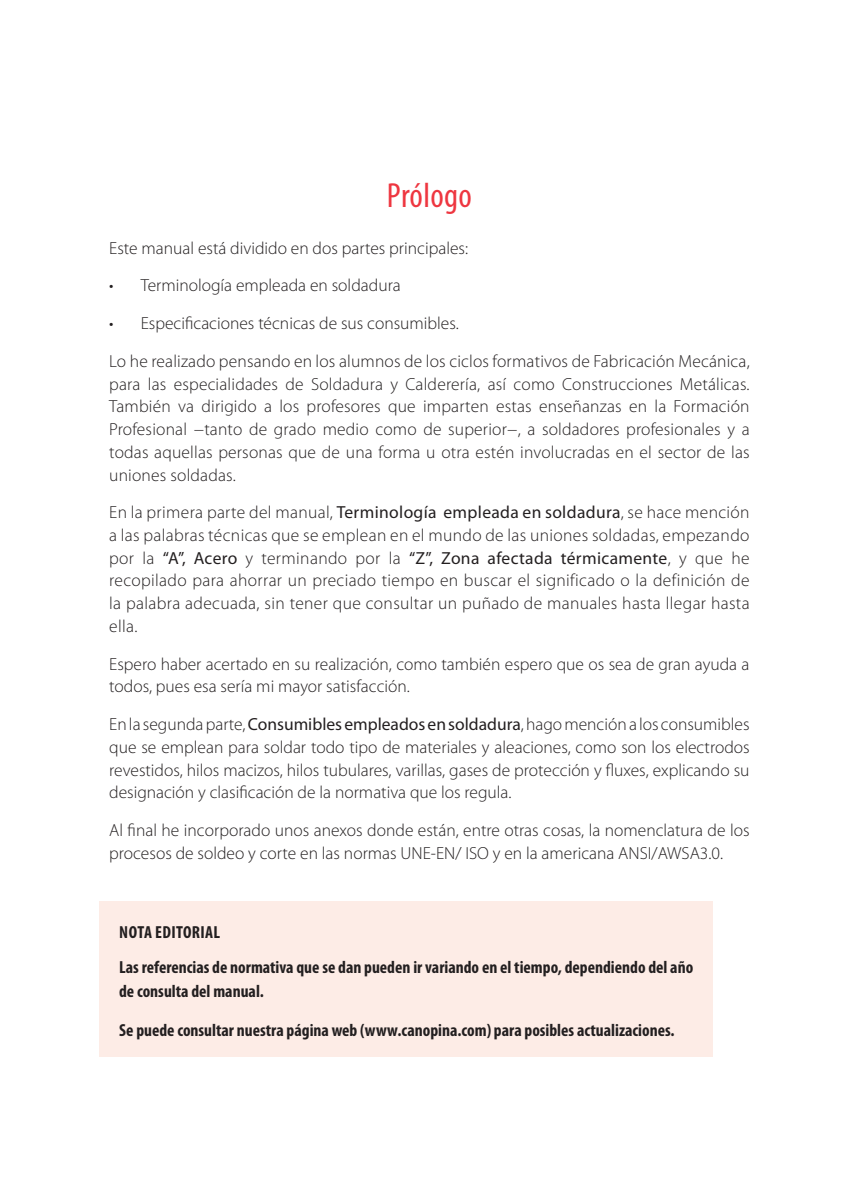
<style>
.page{position:relative;width:844px;height:1191px;background:#fff}
.page>*{position:absolute;margin:0;border:0;box-sizing:border-box;transform-origin:0 0}
.punto_XX{font:condensed 35px "Myriad Pro";letter-spacing:.01em;color:#ee3640}
.texto_normal{font:300 17.5px/22.8px "Myriad Pro";color:#231f20;text-align:justify}
.texto_normal-2{font:700 condensed 17.5px/24.5px "Myriad Pro";color:#231f20}
.texto_normal-3{font:700 condensed 17.5px "Myriad Pro";letter-spacing:.02em;color:#231f20}
.s1{font-weight:400}
</style>
<div class="page">
<div style="left:99px;top:901px;width:614px;height:156px;background:#fdece6"></div>
<p class="punto_XX" style="left:387px;top:174px;width:86px">Prólogo</p>
<p class="texto_normal" style="left:109px;top:236px;width:360px">Este manual está dividido en dos partes principales:</p>
<p class="texto_normal" style="left:109px;top:274px;width:293px">• Terminología empleada en soldadura</p>
<p class="texto_normal" style="left:109px;top:312px;width:351px">• Especificaciones técnicas de sus consumibles.</p>
<p class="texto_normal" style="left:109px;top:349px;width:642px">Lo he realizado pensando en los alumnos de los ciclos formativos de Fabricación Mecánica, para las especialidades de Soldadura y Calderería, así como Construcciones Metálicas.<br>También va dirigido a los profesores que imparten estas enseñanzas en la Formación Profesional −tanto de grado medio como de superior−, a soldadores profesionales y a todas aquellas personas que de una forma u otra estén involucradas en el sector de las uniones soldadas.</p>
<p class="texto_normal" style="left:109px;top:501px;width:641px">En la primera parte del manual, <span class="s1">Terminología empleada en soldadura</span>, se hace mención a las palabras técnicas que se emplean en el mundo de las uniones soldadas, empezando por la <span class="s1">“A”, Acero</span> y terminando por la <span class="s1">“Z”, Zona afectada térmicamente</span>, y que he recopilado para ahorrar un preciado tiempo en buscar el significado o la definición de la palabra adecuada, sin tener que consultar un puñado de manuales hasta llegar hasta ella.</p>
<p class="texto_normal" style="left:109px;top:652px;width:641px">Espero haber acertado en su realización, como también espero que os sea de gran ayuda a todos, pues esa sería mi mayor satisfacción.</p>
<p class="texto_normal" style="left:109px;top:712px;width:641px">En la segunda parte, <span class="s1">Consumibles empleados en soldadura</span>, hago mención a los consumibles que se emplean para soldar todo tipo de materiales y aleaciones, como son los electrodos revestidos, hilos macizos, hilos tubulares, varillas, gases de protección y fluxes, explicando su designación y clasificación de la normativa que los regula.</p>
<p class="texto_normal" style="left:109px;top:818px;width:641px">Al final he incorporado unos anexos donde están, entre otras cosas, la nomenclatura de los procesos de soldeo y corte en las normas UNE-EN/ ISO y en la americana ANSI/AWSA3.0.</p>
<p class="texto_normal-3" style="left:119px;top:921px;width:102px">NOTA EDITORIAL</p>
<p class="texto_normal-2" style="left:119px;top:954px;width:575px">Las referencias de normativa que se dan pueden ir variando en el tiempo, dependiendo del año de consulta del manual.</p>
<p class="texto_normal-2" style="left:119px;top:1018px;width:557px">Se puede consultar nuestra página web (www.canopina.com) para posibles actualizaciones.</p>
</div>
